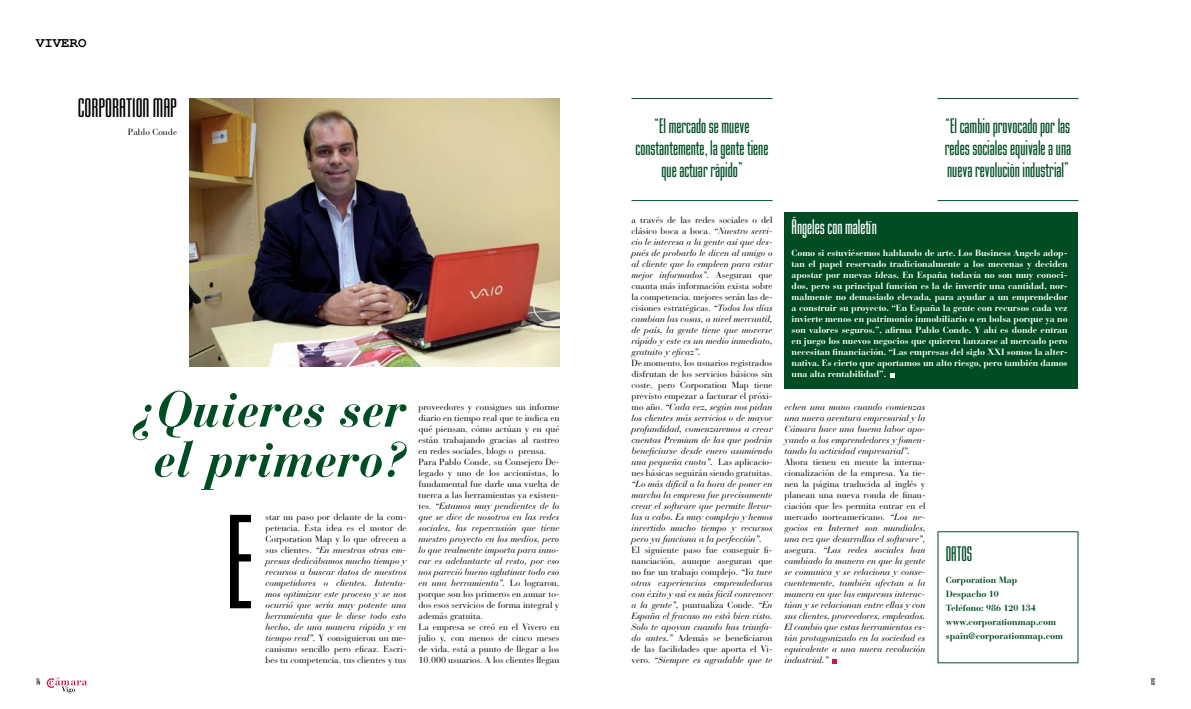
<style>
.page{position:relative;width:1191px;height:709px;background:#fff}
.page>*{position:absolute;margin:0;border:0;box-sizing:border-box;transform-origin:0 0}
.t1{font:140px "Mekanik Plain";color:#000}
.t2{font:italic 700 50px/50px "Bauer Bodoni";color:#004d24;text-align:center}
.t3{font:28px "Mekanik Plain";color:#000}
.t4{font:22px/22px "Mekanik Plain";color:#004d24;text-align:justify}
.t5{font:22px "Mekanik Plain";color:#fff}
.t6{font:700 14px "Courier New";color:#000}
.t7{font:10px "Mekanik Plain";color:#000}
.t8{font:italic 9px/11px "Bauer Bodoni";color:#000;text-align:justify}
.t9{font:9px/11px "Bauer Bodoni";color:#000}
.t10{font:700 9px/11px "Bauer Bodoni";letter-spacing:-.01em;color:#fff;text-align:justify}
.t11{font:700 9px/14px "Bauer Bodoni";letter-spacing:-.005em;color:#004d24}
.s1{font-style:normal}
.s2{font-style:italic}
</style>
<div class="page">
<svg style="left:47px;top:677px;width:40px;height:16px"></svg>
<div style="left:784px;top:212px;width:294px;height:176px;background:#004d24"></div>
<svg style="left:832px;top:659px;width:5px;height:4px"></svg>
<svg style="left:890px;top:373px;width:4px;height:4px"></svg>
<hr style="left:937px;top:98px;width:141px;height:1px;background:#004d24">
<hr style="left:631px;top:98px;width:141px;height:1px;background:#004d24">
<hr style="left:937px;top:200px;width:141px;height:1px;background:#004d24">
<hr style="left:631px;top:200px;width:141px;height:1px;background:#004d24">
<img style="left:189px;top:98px;width:370px;height:268px">
<h3 class="t6" style="left:36px;top:34px;width:52px">VIVERO</h3>
<h3 class="t3" style="left:78px;top:90px;width:101px">CORPORATION MAP</h3>
<p class="t9" style="left:128px;top:126px;width:51px">Pablo Conde</p>
<h2 class="t2" style="left:134px;top:385px;width:274px">¿Quieres ser el primero?</h2>
<h1 class="t1" style="left:225px;top:478px;width:29px">E</h1>
<p class="t8" style="left:265px;top:512px;width:142px"><span class="s1">star un paso por delante de la com&shy;petencia. Esta idea es el motor de Corporation Map y lo que ofrecen a sus clientes.</span> “En nuestras otras em&shy;presas dedicábamos mucho tiempo y recursos a buscar datos de nuestros competidores o clientes. Intenta&shy;mos optimizar este proceso y se nos ocurrió que sería muy potente una herramienta que le diese todo esto hecho, de una manera rápida y en tiempo real”. <span class="s1">Y consiguieron un me&shy;canismo sencillo pero eficaz. Escri&shy;bes tu competencia, tus clientes y tus</span></p>
<p class="t9" style="left:418px;top:401px;width:142px">proveedores y consigues un informe diario en tiempo real que te indica en qué piensan, cómo actúan y en qué están trabajando gracias al rastreo en redes sociales, blogs o prensa.<br>Para Pablo Conde, su Consejero De&shy;legado y uno de los accionistas, lo fundamental fue darle una vuelta de tuerca a las herramientas ya existen&shy;tes. <span class="s2">“Estamos muy pendientes de lo que se dice de nosotros en las redes sociales, las repercusión que tiene nuestro proyecto en los medios, pero lo que realmente importa para inno&shy;var es adelantarte al resto, por eso nos pareció bueno aglutinar todo eso en una herramienta”.</span> Lo lograron, porque son los primeros en aunar to&shy;dos esos servicios de forma integral y además gratuita.<br>La empresa se creó en el Vivero en julio y, con menos de cinco meses de vida, está a punto de llegar a los 10.000 usuarios. A los clientes llegan</p>
<h3 class="t4" style="left:635px;top:114px;width:134px;text-align:center">“El mercado se mueve constantemente, la gente tiene que actuar rápido”</h3>
<h3 class="t4" style="left:944px;top:114px;width:128px">“El cambio provocado por las redes sociales equivale a una nueva revolución industrial”</h3>
<p class="t8" style="left:631px;top:214px;width:142px"><span class="s1">a través de las redes sociales o del clásico boca a boca.</span> “Nuestro servi&shy;cio le interesa a la gente así que des&shy;pués de probarlo le dicen al amigo o al cliente que lo empleen para estar mejor informados”. <span class="s1">Aseguran que cuanta más información exista sobre la competencia, mejores serán las de&shy;cisiones estratégicas.</span> “Todos los días cambian las cosas, a nivel mercantil, de país, la gente tiene que moverse rápido y este es un medio inmediato, gratuito y eficaz”.</p>
<p class="t9" style="left:631px;top:357px;width:142px;text-align:justify">De momento, los usuarios registrados disfrutan de los servicios básicos sin coste, pero Corporation Map tiene previsto empezar a facturar el próxi&shy;mo año. <span class="s2">“Cada vez, según nos pidan los clientes más servicios o de mayor profundidad, comenzaremos a crear cuentas Premium de las que podrán beneficiarse desde enero asumiendo una pequeña cuota”.</span> Las aplicacio&shy;nes básicas seguirán siendo gratuitas.</p>
<p class="t8" style="left:631px;top:478px;width:142px">“Lo más difícil a la hora de poner en marcha la empresa fue precisamente crear el software que permite llevar&shy;las a cabo. Es muy complejo y hemos invertido mucho tiempo y recursos pero ya funciona a la perfección”.</p>
<p class="t8" style="left:631px;top:544px;width:142px"><span class="s1">El siguiente paso fue conseguir fi&shy;nanciación, aunque aseguran que no fue un trabajo complejo.</span> “Ya tuve otras experiencias emprendedoras con éxito y así es más fácil convencer a la gente”, <span class="s1">puntualiza Conde.</span> “En España el fracaso no está bien visto.<br>Solo te apoyan cuando has triunfa&shy;do antes.” <span class="s1">Además se beneficiaron de las facilidades que aporta el Vi&shy;vero.</span> “Siempre es agradable que te</p>
<h3 class="t5" style="left:791px;top:214px;width:87px">Ángeles con maletín</h3>
<p class="t10" style="left:791px;top:247px;width:278px">Como si estuviésemos hablando de arte. Los Business Angels adop&shy;tan el papel reservado tradicionalmente a los mecenas y deciden apostar por nuevas ideas. En España todavía no son muy conoci&shy;dos, pero su principal función es la de invertir una cantidad, nor&shy;malmente no demasiado elevada, para ayudar a un emprendedor a construir su proyecto. “En España la gente con recursos cada vez invierte menos en patrimonio inmobiliario o en bolsa porque ya no son valores seguros.”, afirma Pablo Conde. Y ahí es donde entran en juego los nuevos negocios que quieren lanzarse al mercado pero necesitan financiación. “Las empresas del siglo XXI somos la alter&shy;nativa. Es cierto que aportamos un alto riesgo, pero también damos una alta rentabilidad”.</p>
<p class="t8" style="left:784px;top:401px;width:142px">echen una mano cuando comienzas una nueva aventura empresarial y la Cámara hace una buena labor apo&shy;yando a los emprendedores y fomen&shy;tando la actividad empresarial”.</p>
<p class="t8" style="left:784px;top:456px;width:142px"><span class="s1">Ahora tienen en mente la interna&shy;cionalización de la empresa. Ya tie&shy;nen la página traducida al inglés y planean una nueva ronda de finan&shy;ciación que les permita entrar en el mercado norteamericano.</span> “Los ne&shy;gocios en Internet son mundiales, una vez que desarrollas el software”, <span class="s1">asegura.</span> “Las redes sociales han cambiado la manera en que la gente se comunica y se relaciona y conse&shy;cuentemente, también afectan a la manera en que las empresas interac&shy;túan y se relacionan entre ellas y con sus clientes, proveedores, empleados.<br>El cambio que estas herramientas es&shy;tán protagonizado en la sociedad es equivalente a una nueva revolución industrial.”</p>
<h3 class="t4" style="left:945px;top:542px;width:28px">DATOS</h3>
<p class="t11" style="left:945px;top:573px;width:119px">Corporation Map<br>Despacho 10<br>Teléfono: 986 120 134 www.corporationmap.com spain@corporationmap.com</p>
<p class="t7" style="left:36px;top:676px;width:6px">14</p>
<p class="t7" style="left:1150px;top:676px;width:6px">15</p>
</div>
